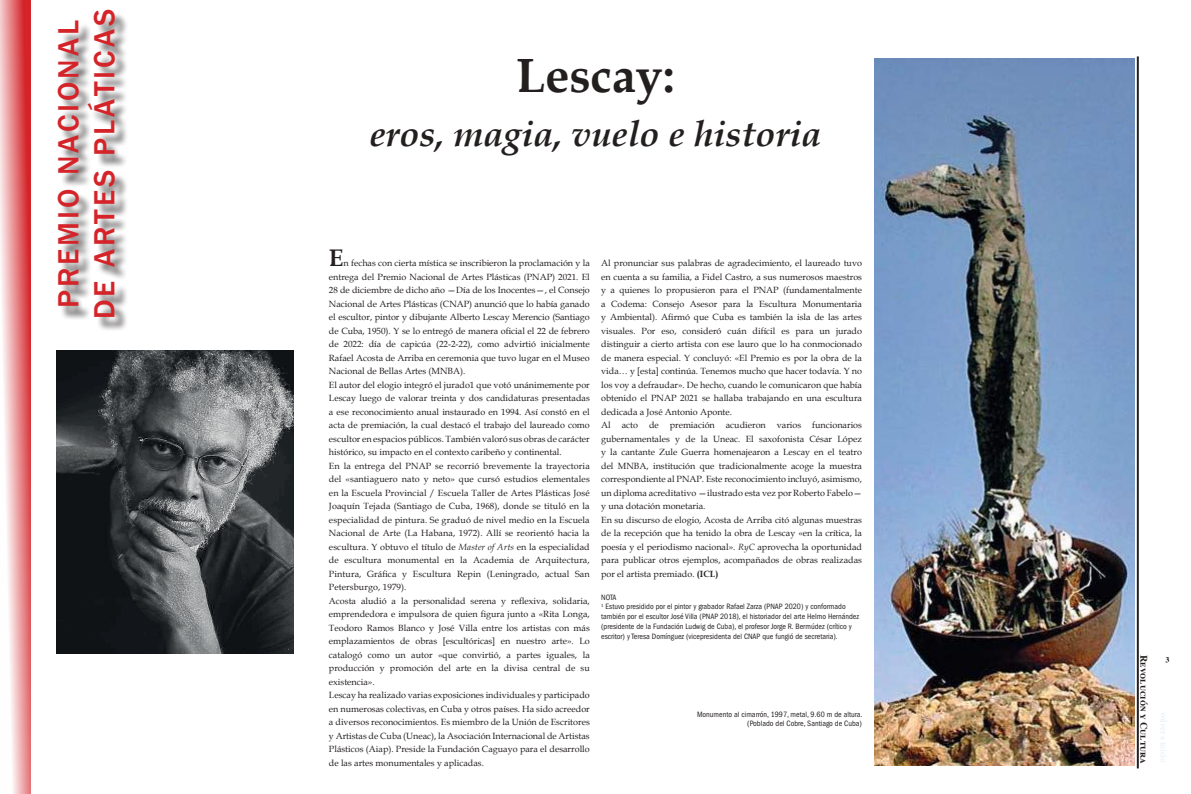
<style>
.page{position:relative;width:1191px;height:794px;background:#fff}
.page>*{position:absolute;margin:0;border:0;box-sizing:border-box;transform-origin:0 0}
.t1{font:700 48px "Book Antiqua";color:#241f1f}
.t2{font:italic 700 36px "Book Antiqua";color:#241f1f}
.t3{font:500 30px/36px "Franklin Gothic";letter-spacing:.1em;color:#d42429;text-align:center}
.t4{font:700 24px "Book Antiqua";color:#241f1f}
.t5{font:10px "Times Bold SC";color:#241f1f}
.t6{font:9px/13.5px "Book Antiqua";color:#241f1f}
.t7{font:condensed 8px/9.6px "Franklin Gothic";color:#241f1f}
.t8{font:8px "Times Bold SC";color:#241f1f}
.s1{font-style:italic}
.s2{font-weight:700}
</style>
<div class="page">
<hr style="left:1136px;top:56px;width:2px;height:712px;background:#241f1f">
<svg style="left:1px;top:0;width:30px;height:794px"></svg>
<div style="left:60px;top:12px;width:69px;height:319px;background:#241f1f;opacity:.75"></div>
<img style="left:57px;top:351px;width:236px;height:303px">
<img style="left:874px;top:58px;width:260px;height:707px">
<h3 class="t3" style="left:51px;top:319px;width:311px;rotate:-90deg">PREMIO NACIONAL<br>DE ARTES PLÁTICAS</h3>
<h1 class="t1" style="left:516px;top:43px;width:160px">Lescay:</h1>
<h2 class="t2" style="left:369px;top:108px;width:454px">eros, magia, vuelo e historia</h2>
<h3 class="t4" style="left:329px;top:242px;width:16px">E</h3>
<p class="t6" style="left:329px;top:256px;width:262px;text-indent:15px">n fechas con cierta mística se inscribieron la proclamación y la entrega del Premio Nacional de Artes Plásticas (PNAP) 2021. El 28 de diciembre de dicho año —Día de los Inocentes—, el Consejo Nacional de Artes Plásticas (CNAP) anunció que lo había ganado el escultor, pintor y dibujante Alberto Lescay Merencio (Santiago de Cuba, 1950). Y se lo entregó de manera oficial el 22 de febrero de 2022: día de capicúa (22-2-22), como advirtió inicialmente Rafael Acosta de Arriba en ceremonia que tuvo lugar en el Museo Nacional de Bellas Artes (MNBA).<br>El autor del elogio integró el jurado1 que votó unánimemente por Lescay luego de valorar treinta y dos candidaturas presentadas a ese reconocimiento anual instaurado en 1994. Así constó en el acta de premiación, la cual destacó el trabajo del laureado como escultor en espacios públicos. También valoró sus obras de carácter histórico, su impacto en el contexto caribeño y continental.<br>En la entrega del PNAP se recorrió brevemente la trayectoria del «santiaguero nato y neto» que cursó estudios elementales en la Escuela Provincial / Escuela Taller de Artes Plásticas José Joaquín Tejada (Santiago de Cuba, 1968), donde se tituló en la especialidad de pintura. Se graduó de nivel medio en la Escuela Nacional de Arte (La Habana, 1972). Allí se reorientó hacia la escultura. Y obtuvo el título de <span class="s1">Master of Arts</span> en la especialidad de escultura monumental en la Academia de Arquitectura, Pintura, Gráfica y Escultura Repin (Leningrado, actual San Petersburgo, 1979).<br>Acosta aludió a la personalidad serena y reflexiva, solidaria, emprendedora e impulsora de quien figura junto a «Rita Longa, Teodoro Ramos Blanco y José Villa entre los artistas con más emplazamientos de obras [escultóricas] en nuestro arte». Lo catalogó como un autor «que convirtió, a partes iguales, la producción y promoción del arte en la divisa central de su existencia».<br>Lescay ha realizado varias exposiciones individuales y participado en numerosas colectivas, en Cuba y otros países. Ha sido acreedor a diversos reconocimientos. Es miembro de la Unión de Escritores y Artistas de Cuba (Uneac), la Asociación Internacional de Artistas Plásticos (Aiap). Preside la Fundación Caguayo para el desarrollo de las artes monumentales y aplicadas.</p>
<p class="t6" style="left:601px;top:256px;width:262px">Al pronunciar sus palabras de agradecimiento, el laureado tuvo en cuenta a su familia, a Fidel Castro, a sus numerosos maestros y a quienes lo propusieron para el PNAP (fundamentalmente a Codema: Consejo Asesor para la Escultura Monumentaria y Ambiental). Afirmó que Cuba es también la isla de las artes visuales. Por eso, consideró cuán difícil es para un jurado distinguir a cierto artista con ese lauro que lo ha conmocionado de manera especial. Y concluyó: «El Premio es por la obra de la vida… y [esta] continúa. Tenemos mucho que hacer todavía. Y no los voy a defraudar». De hecho, cuando le comunicaron que había obtenido el PNAP 2021 se hallaba trabajando en una escultura dedicada a José Antonio Aponte.<br>Al acto de premiación acudieron varios funcionarios gubernamentales y de la Uneac. El saxofonista César López y la cantante Zule Guerra homenajearon a Lescay en el teatro del MNBA, institución que tradicionalmente acoge la muestra correspondiente al PNAP. Este reconocimiento incluyó, asimismo, un diploma acreditativo —ilustrado esta vez por Roberto Fabelo— y una dotación monetaria.<br>En su discurso de elogio, Acosta de Arriba citó algunas muestras de la recepción que ha tenido la obra de Lescay «en la crítica, la poesía y el periodismo nacional». <span class="s1">RyC</span> aprovecha la oportunidad para publicar otros ejemplos, acompañados de obras realizadas por el artista premiado. <span class="s2">(ICL)</span></p>
<p class="t7" style="left:601px;top:592px;width:259px">NOTA<br><sup>1</sup> Estuvo presidido por el pintor y grabador Rafael Zarza (PNAP 2020) y conformado también por el escultor José Villa (PNAP 2018), el historiador del arte Helmo Hernández (presidente de la Fundación Ludwig de Cuba), el profesor Jorge R. Bermúdez (crítico y</p>
<p class="t7" style="left:601px;top:632px;width:238px">escritor) y Teresa Domínguez (vicepresidenta del CNAP que fungió de secretaria).</p>
<p class="t7" style="left:697px;top:709px;width:167px;text-align:right">Monumento al cimarrón, 1997, metal, 9.60 m de altura. (Poblado del Cobre, Santiago de Cuba)</p>
<p class="t5" style="left:1150px;top:655px;width:110px;rotate:90deg">Revolución y Cultura</p>
<p class="t8" style="left:1165px;top:654px;width:5px">3</p>
</div>
